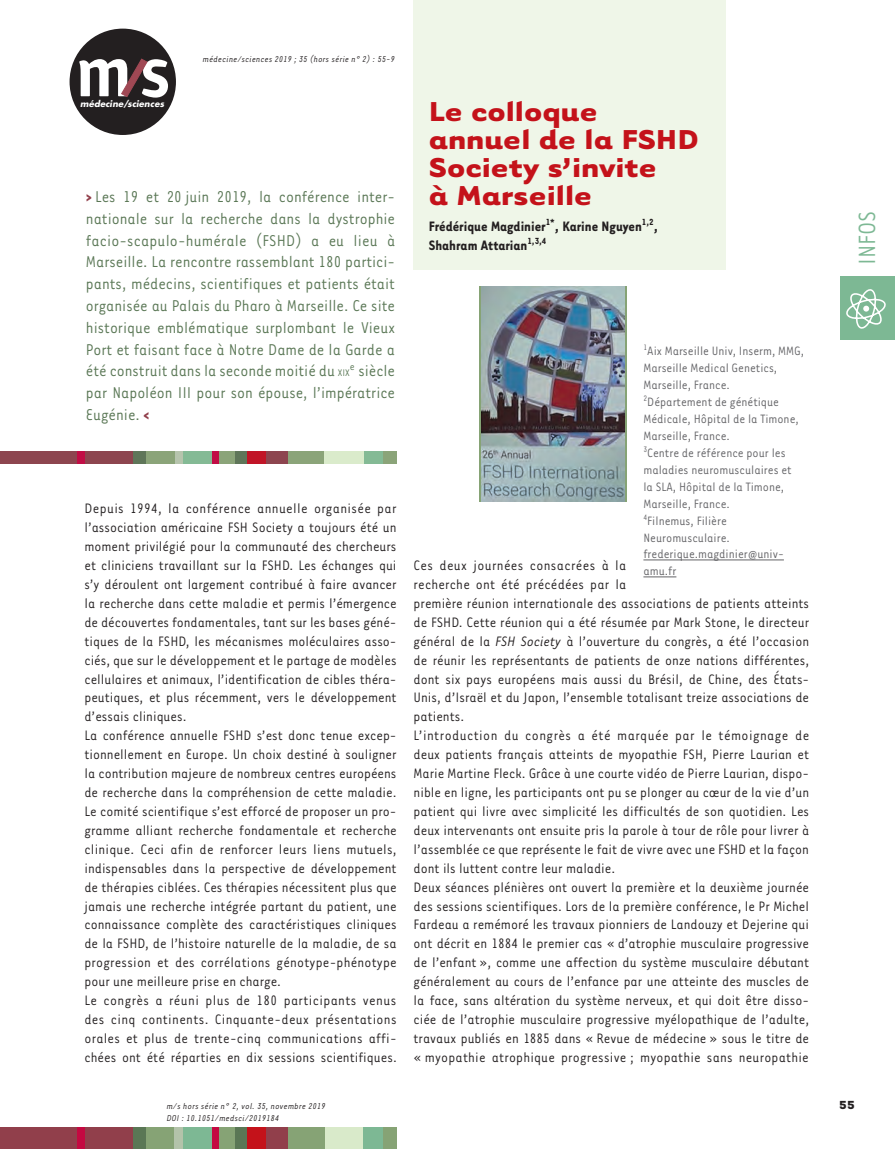
<style>
.page{position:relative;width:895px;height:1149px;background:#fff}
.page>*{position:absolute;margin:0;border:0;box-sizing:border-box;transform-origin:0 0}
.t1{font:700 31.5px/28.2px "Tarzana Wide";color:#c4121a}
.t2{font:27px "Tarzana Narrow";color:#7db894}
.t3{font:18px/21.8px "Tarzana Narrow";color:#5a7755;text-align:justify}
.t4{font:15.75px/18.9px "Tarzana Narrow";color:#231f20}
.t5{font:700 15.75px/18.9px "Tarzana Narrow";color:#231f20}
.t6{font:13.95px/17px "Tarzana Narrow";color:#636366}
.t7{font:700 13.5px "Tarzana Wide";color:#231f20}
.t8{font:italic 9.75px/11.7px "Tarzana Narrow";letter-spacing:.025em;color:#231f20}
.t9{font:italic 700 8.55px "Futura";letter-spacing:.01em;color:#fff}
.s1{font-weight:700;color:#913f4b}
.s2{font-size:10.95px}
.s3{font-style:italic}
</style>
<div class="page">
<div style="left:69px;top:29px;width:107px;height:106px;background:#231f20;border-radius:50%"></div>
<svg style="left:79px;top:59px;width:89px;height:39px"></svg>
<div style="left:0;top:1126px;width:133px;height:22px;background:#913f4b"></div>
<div style="left:234px;top:1126px;width:13px;height:22px;background:#5a7755"></div>
<div style="left:77px;top:1126px;width:8px;height:22px;background:#c40941"></div>
<div style="left:133px;top:1126px;width:21px;height:22px;background:#5a7755"></div>
<div style="left:146px;top:1126px;width:30px;height:22px;background:#86a375"></div>
<div style="left:174px;top:1126px;width:9px;height:22px;background:#b3c3aa"></div>
<div style="left:183px;top:1126px;width:29px;height:22px;background:#7db894"></div>
<div style="left:216px;top:1126px;width:19px;height:22px;background:#86a375"></div>
<div style="left:212px;top:1126px;width:6px;height:22px;background:#c40941"></div>
<div style="left:247px;top:1126px;width:27px;height:22px;background:#c4121a"></div>
<div style="left:286px;top:1126px;width:39px;height:22px;background:#86a375"></div>
<div style="left:266px;top:1126px;width:21px;height:22px;background:#913f4b"></div>
<div style="left:325px;top:1126px;width:39px;height:22px;background:#d9eaca"></div>
<div style="left:363px;top:1126px;width:21px;height:22px;background:#7db894"></div>
<div style="left:383px;top:1126px;width:13px;height:22px;background:#86a375"></div>
<div style="left:839px;top:276px;width:55px;height:64px;background:#7db894"></div>
<svg style="left:846px;top:289px;width:39px;height:39px"></svg>
<svg style="left:479px;top:286px;width:147px;height:215px"></svg>
<img style="left:481px;top:286px;width:143px;height:215px">
<div style="left:413px;top:0;width:312px;height:269px;background:#eff6e8"></div>
<div style="left:0;top:451px;width:133px;height:13px;background:#8d454f"></div>
<div style="left:133px;top:451px;width:16px;height:13px;background:#5f7659"></div>
<div style="left:234px;top:451px;width:13px;height:13px;background:#5f7659"></div>
<div style="left:146px;top:451px;width:30px;height:13px;background:#8ba479"></div>
<div style="left:180px;top:451px;width:32px;height:13px;background:#84ba95"></div>
<div style="left:363px;top:451px;width:20px;height:13px;background:#84ba95"></div>
<div style="left:216px;top:451px;width:19px;height:13px;background:#8ba479"></div>
<div style="left:382px;top:451px;width:14px;height:13px;background:#8ba479"></div>
<div style="left:286px;top:451px;width:38px;height:13px;background:#8ba479"></div>
<div style="left:324px;top:451px;width:39px;height:13px;background:#daebcb"></div>
<div style="left:175px;top:451px;width:7px;height:13px;background:#b6c4ad"></div>
<div style="left:77px;top:451px;width:7px;height:13px;background:#c10d45"></div>
<div style="left:212px;top:451px;width:6px;height:13px;background:#c10d45"></div>
<div style="left:247px;top:451px;width:27px;height:13px;background:#c11527"></div>
<div style="left:266px;top:451px;width:21px;height:13px;background:#8d454f"></div>
<hr style="left:643px;top:559px;width:140px;height:1px;background:#636366">
<hr style="left:643px;top:576px;width:33px;height:1px;background:#636366">
<p class="t9" style="left:80px;top:98px;width:85px">médecine/sciences</p>
<p class="t8" style="left:203px;top:52px;width:193px">médecine/sciences 2019 ; 35 (hors série n° 2) : 55-9</p>
<p class="t3" style="left:86px;top:185px;width:310px"><span class="s1">&gt;</span> Les 19 et 20 juin 2019, la conférence inter&shy;nationale sur la recherche dans la dystrophie facio-scapulo-humérale (FSHD) a eu lieu à Marseille. La rencontre rassemblant 180 partici&shy;pants, médecins, scientifiques et patients était organisée au Palais du Pharo à Marseille. Ce site historique emblématique surplombant le Vieux Port et faisant face à Notre Dame de la Garde a été construit dans la seconde moitié du <span class="s2">XIX</span><sup>e</sup> siècle par Napoléon III pour son épouse, l’impératrice Eugénie. <span class="s1">&lt;</span></p>
<p class="t4" style="left:84px;top:498px;width:314px">Depuis 1994, la conférence annuelle organisée par l’association américaine FSH Society a toujours été un moment privilégié pour la communauté des chercheurs et cliniciens travaillant sur la FSHD. Les échanges qui s’y déroulent ont largement contribué à faire avancer la recherche dans cette maladie et permis l’émergence de découvertes fondamentales, tant sur les bases géné&shy;tiques de la FSHD, les mécanismes moléculaires asso&shy;ciés, que sur le développement et le partage de modèles cellulaires et animaux, l’identification de cibles théra&shy;peutiques, et plus récemment, vers le développement d’essais cliniques.<br>La conférence annuelle FSHD s’est donc tenue excep&shy;tionnellement en Europe. Un choix destiné à souligner la contribution majeure de nombreux centres européens de recherche dans la compréhension de cette maladie.<br>Le comité scientifique s’est efforcé de proposer un pro&shy;gramme alliant recherche fondamentale et recherche clinique. Ceci afin de renforcer leurs liens mutuels, indispensables dans la perspective de développement de thérapies ciblées. Ces thérapies nécessitent plus que jamais une recherche intégrée partant du patient, une connaissance complète des caractéristiques cliniques de la FSHD, de l’histoire naturelle de la maladie, de sa progression et des corrélations génotype-phénotype pour une meilleure prise en charge.<br>Le congrès a réuni plus de 180 participants venus des cinq continents. Cinquante-deux présentations orales et plus de trente-cinq communications affi&shy;chées ont été réparties en dix sessions scientifiques.</p>
<p class="t8" style="left:167px;top:1099px;width:160px">m/s hors série n° 2, vol. 35, novembre 2019<br>DOI : 10.1051/medsci/2019184</p>
<h1 class="t1" style="left:428px;top:95px;width:271px">Le colloque annuel de la FSHD<br>Society s’invite<br>à Marseille</h1>
<p class="t5" style="left:428px;top:216px;width:231px">Frédérique Magdinier<sup>1*</sup>, Karine Nguyen<sup>1,2</sup>,<br>Shahram Attarian<sup>1,3,4</sup></p>
<p class="t6" style="left:643px;top:341px;width:162px"><sup>1</sup>Aix Marseille Univ, Inserm, MMG,<br>Marseille Medical Genetics,<br>Marseille, France.<br><sup>2</sup>Département de génétique<br>Médicale, Hôpital de la Timone,<br>Marseille, France.<br><sup>3</sup>Centre de référence pour les maladies neuromusculaires et la SLA, Hôpital de la Timone,<br>Marseille, France.<br><sup>4</sup>Filnemus, Filière<br>Neuromusculaire. frederique.magdinier@univ&shy;amu.fr</p>
<p class="t4" style="left:413px;top:555px;width:397px">Ces deux journées consacrées à la<br>recherche ont été précédées par la<br>première réunion internationale des associations de patients atteints de FSHD. Cette réunion qui a été résumée par Mark Stone, le directeur général de la <span class="s3">FSH Society</span> à l’ouverture du congrès, a été l’occasion de réunir les représentants de patients de onze nations différentes, dont six pays européens mais aussi du Brésil, de Chine, des États-Unis, d’Israël et du Japon, l’ensemble totalisant treize associations de patients.<br>L’introduction du congrès a été marquée par le témoignage de deux patients français atteints de myopathie FSH, Pierre Laurian et Marie Martine Fleck. Grâce à une courte vidéo de Pierre Laurian, dispo&shy;nible en ligne, les participants ont pu se plonger au cœur de la vie d’un patient qui livre avec simplicité les difficultés de son quotidien. Les deux intervenants ont ensuite pris la parole à tour de rôle pour livrer à l’assemblée ce que représente le fait de vivre avec une FSHD et la façon dont ils luttent contre leur maladie.<br>Deux séances plénières ont ouvert la première et la deuxième journée des sessions scientifiques. Lors de la première conférence, le Pr Michel Fardeau a remémoré les travaux pionniers de Landouzy et Dejerine qui ont décrit en 1884 le premier cas « d’atrophie musculaire progressive de l’enfant », comme une affection du système musculaire débutant généralement au cours de l’enfance par une atteinte des muscles de la face, sans altération du système nerveux, et qui doit être disso&shy;ciée de l’atrophie musculaire progressive myélopathique de l’adulte, travaux publiés en 1885 dans « Revue de médecine » sous le titre de « myopathie atrophique progressive ; myopathie sans neuropathie</p>
<h2 class="t2" style="left:850px;top:265px;width:56px;rotate:-90deg">INFOS</h2>
<p class="t7" style="left:838px;top:1095px;width:18px">55</p>
</div>
